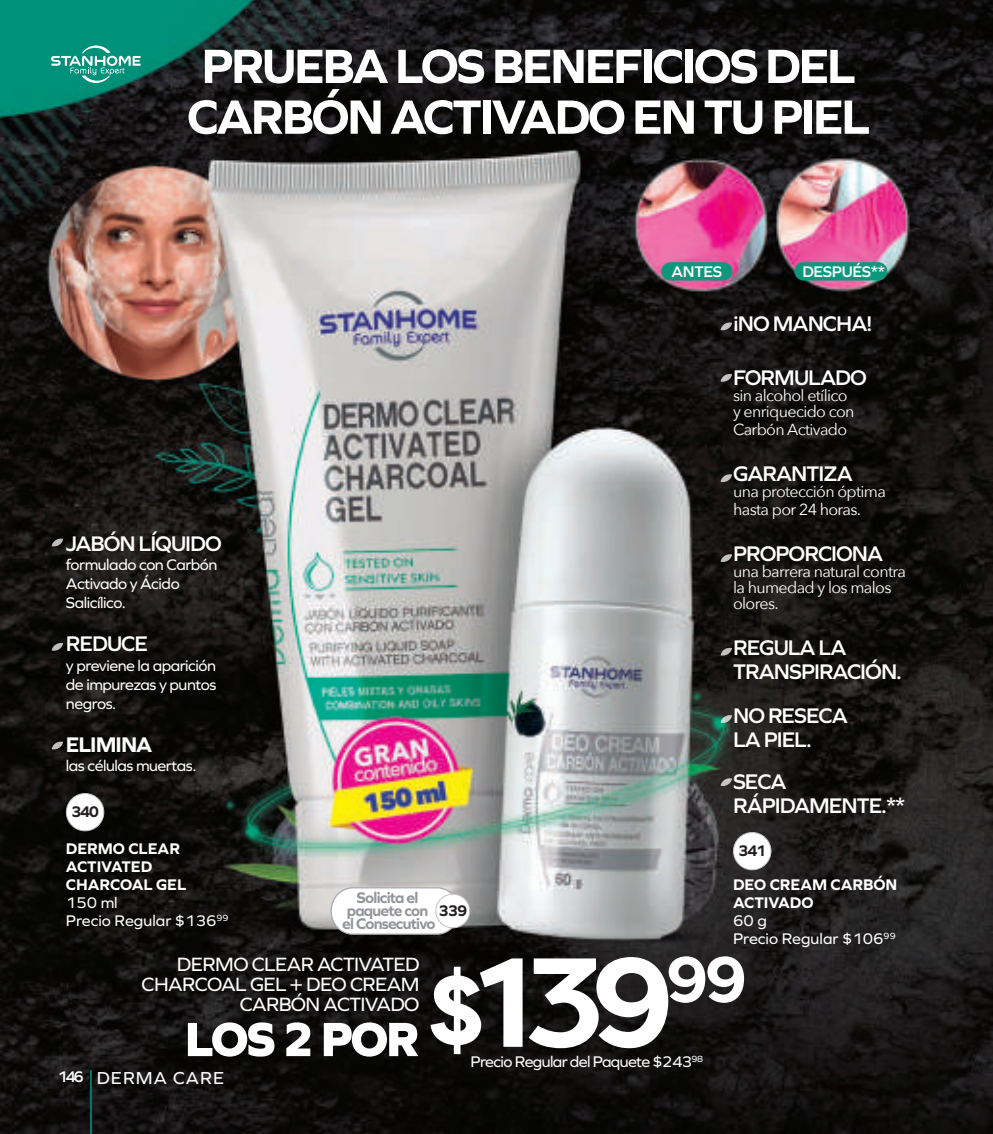
<style>
.page{position:relative;width:993px;height:1134px;background:#fff}
.page>*{position:absolute;margin:0;border:0;box-sizing:border-box;transform-origin:0 0}
.t1{font:700 126.2px "Filson Pro";color:#fff}
.t2{font:700 50px/50.8px "Graphie";letter-spacing:-.05em;color:#fff}
.t3{font:800 50px "Graphie";letter-spacing:-.05em;color:#fff}
.t4{font:600 22px/24px "Graphie";letter-spacing:-.045em;color:#fff}
.t5{font:700 22px "Graphie";letter-spacing:-.045em;color:#fff}
.t6{font:20px/20px "Graphie";letter-spacing:-.03em;color:#fff;text-align:right}
.t7{font:18px "Graphie";letter-spacing:.06em;color:#fff}
.t8{font:16px/19.2px "Graphie";letter-spacing:-.03em;color:#fff}
.t9{font:16px/16px "Avenir Next";letter-spacing:-.04em;color:#fff}
.t10{font:700 16px/18px "Graphie";letter-spacing:-.005em;color:#fff}
.t11{font:16px/18px "Graphie";color:#fff}
.t12{font:700 16px/13px "Graphie";letter-spacing:-.05em;color:#939598;text-align:center}
.t13{font:600 16px "Graphie";letter-spacing:-.025em;color:#fff}
.t14{font:700 16px "Graphie";color:#231f20}
.s1{font-weight:600;font-size:16px}
.s2{font-size:104.4px}
</style>
<div class="page">
<img style="left:0;top:0;width:992px;height:1134px">
<hr style="left:90px;top:1070px;width:2px;height:64px;background:#00987f">
<svg style="left:720px;top:322px;width:11px;height:8px"></svg>
<svg style="left:720px;top:374px;width:11px;height:8px"></svg>
<svg style="left:720px;top:474px;width:11px;height:8px"></svg>
<svg style="left:720px;top:554px;width:11px;height:8px"></svg>
<svg style="left:720px;top:648px;width:11px;height:7px"></svg>
<svg style="left:720px;top:715px;width:11px;height:8px"></svg>
<svg style="left:720px;top:778px;width:11px;height:8px"></svg>
<svg style="left:52px;top:742px;width:11px;height:7px"></svg>
<svg style="left:52px;top:643px;width:11px;height:8px"></svg>
<svg style="left:52px;top:539px;width:11px;height:7px"></svg>
<svg style="left:51px;top:46px;width:90px;height:37px;background:#32a593"></svg>
<div style="left:331px;top:888px;width:127px;height:46px;background:#fff;border-radius:22px"></div>
<div style="left:330px;top:887px;width:129px;height:48px;border:1px solid #a8a9ad;border-radius:22px"></div>
<div style="left:435px;top:894px;width:34px;height:34px;background:#fff;border-radius:50%"></div>
<div style="left:435px;top:894px;width:35px;height:34px;border:1px solid #c1c2c4;border-radius:50%"></div>
<div style="left:661px;top:262px;width:71px;height:18px;background:#0e977c;border-radius:9px"></div>
<div style="left:794px;top:262px;width:93px;height:18px;background:#0e977c;border-radius:9px"></div>
<div style="left:733px;top:832px;width:37px;height:38px;background:#fff;border-radius:50%"></div>
<div style="left:732px;top:832px;width:39px;height:38px;border:1px solid #c1c2c4;border-radius:50%"></div>
<div style="left:66px;top:793px;width:38px;height:38px;background:#fff;border-radius:50%"></div>
<div style="left:66px;top:793px;width:38px;height:38px;border:1px solid #c1c2c4;border-radius:50%"></div>
<h2 class="t2" style="left:187px;top:40px;width:684px">PRUEBA LOS BENEFICIOS DEL<br>CARBÓN ACTIVADO EN TU PIEL</h2>
<p class="t13" style="left:671px;top:262px;width:52px">ANTES</p>
<p class="t13" style="left:802px;top:262px;width:84px">DESPUÉS**</p>
<h3 class="t4" style="left:66px;top:531px;width:157px">JABÓN LÍQUIDO</h3>
<p class="t8" style="left:66px;top:555px;width:153px">formulado con Carbón<br>Activado y Ácido<br>Salicílico.</p>
<h3 class="t4" style="left:66px;top:632px;width:84px">REDUCE</h3>
<p class="t8" style="left:66px;top:655px;width:152px;text-align:justify">y previene la aparición de impurezas y puntos negros.</p>
<h3 class="t5" style="left:66px;top:732px;width:88px">ELIMINA</h3>
<p class="t8" style="left:66px;top:756px;width:132px">las células muertas.</p>
<p class="t14" style="left:71px;top:802px;width:29px">340</p>
<p class="t10" style="left:66px;top:839px;width:122px">DERMO CLEAR<br>ACTIVATED<br>CHARCOAL GEL</p>
<p class="t11" style="left:66px;top:893px;width:164px">150 ml<br>Precio Regular $136<sup>99</sup></p>
<p class="t12" style="left:342px;top:891px;width:95px">Solicita el paquete con el Consecutivo</p>
<p class="t14" style="left:438px;top:901px;width:30px">339</p>
<h3 class="t4" style="left:732px;top:311px;width:141px">¡NO MANCHA!</h3>
<h3 class="t4" style="left:732px;top:366px;width:135px">FORMULADO</h3>
<p class="t9" style="left:732px;top:387px;width:123px">sin alcohol etílico y enriquecido con</p>
<p class="t9" style="left:732px;top:421px;width:116px">Carbón Activado</p>
<h3 class="t4" style="left:732px;top:462px;width:121px">GARANTIZA</h3>
<p class="t9" style="left:732px;top:482px;width:154px;line-height:18px">una protección óptima hasta por 24 horas.</p>
<h3 class="t4" style="left:732px;top:542px;width:152px">PROPORCIONA</h3>
<p class="t9" style="left:732px;top:563px;width:174px">una barrera natural contra la humedad y los malos olores.</p>
<h3 class="t4" style="left:732px;top:636px;width:170px">REGULA LA<br>TRANSPIRACIÓN.</h3>
<h3 class="t4" style="left:732px;top:704px;width:116px">NO RESECA<br>LA PIEL.</h3>
<h3 class="t4" style="left:732px;top:770px;width:174px">SECA<br>RÁPIDAMENTE.**</h3>
<p class="t14" style="left:738px;top:841px;width:29px">341</p>
<p class="t10" style="left:732px;top:875px;width:166px">DEO CREAM CARBÓN<br>ACTIVADO</p>
<p class="t11" style="left:732px;top:911px;width:164px">60 g<br>Precio Regular $106<sup>99</sup></p>
<p class="t6" style="left:142px;top:954px;width:279px">DERMO CLEAR ACTIVATED<br>CHARCOAL GEL + DEO CREAM<br>CARBÓN ACTIVADO</p>
<h2 class="t3" style="left:184px;top:1010px;width:236px">LOS 2 POR</h2>
<p class="t7" style="left:57px;top:1067px;width:168px"><span class="s1">146</span> DERMA CARE</p>
<h1 class="t1" style="left:427px;top:923px;width:321px"><span class="s2">$</span>139<sup>99</sup></h1>
<p class="t8" style="left:470px;top:1052px;width:234px">Precio Regular del Paquete $243<sup>98</sup></p>
</div>
